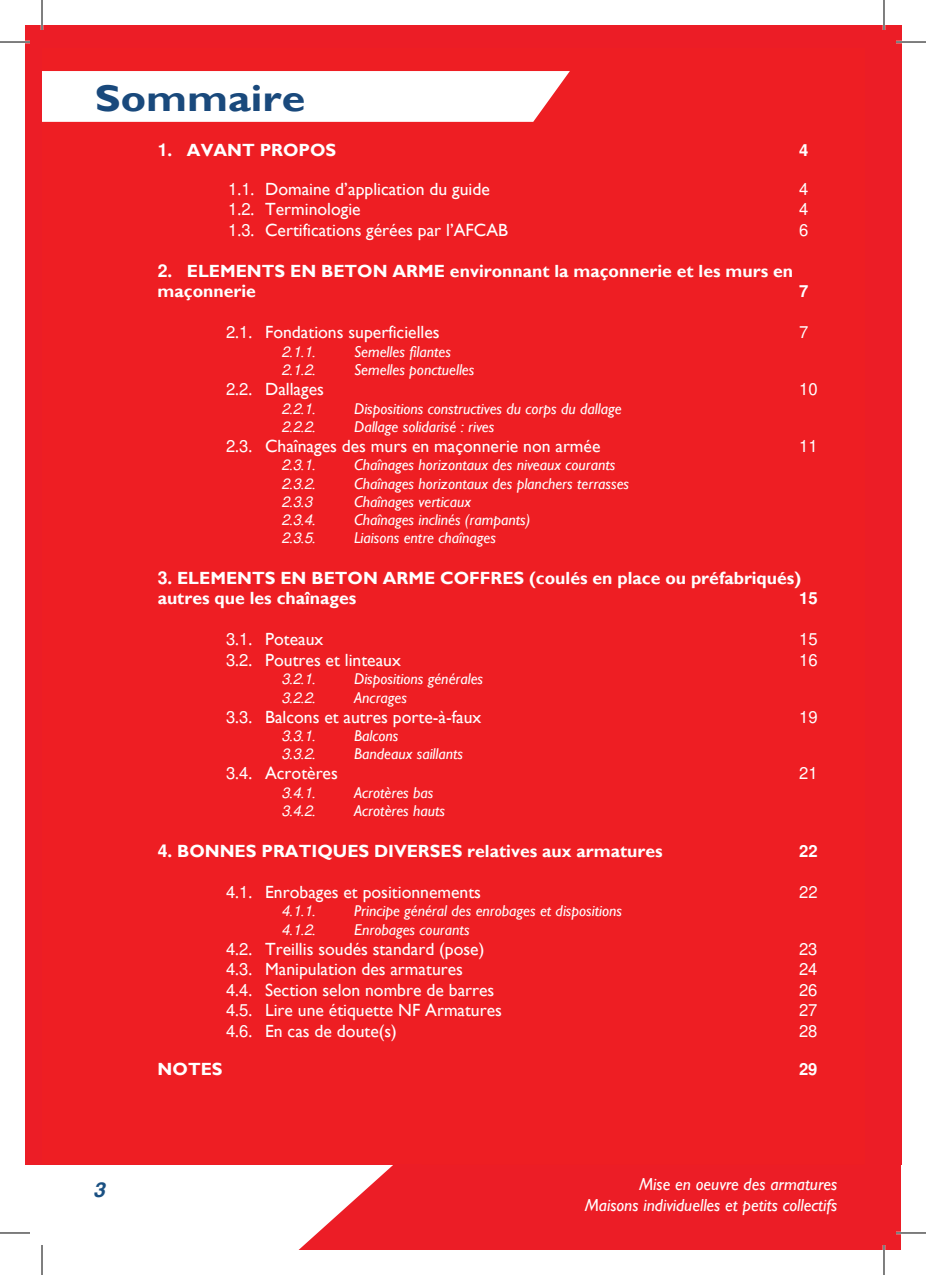
<style>
.page{position:relative;width:926px;height:1275px;background:#fff}
.page>*{position:absolute;margin:0;border:0;box-sizing:border-box;transform-origin:0 0}
.t1{font:700 37.2px "Gill Sans";color:#19497c;scale:1.15 1}
.t2{font:italic 700 21px "Helvetica";color:#1a5082}
.t3{font:17.6px "Gill Sans";color:#fff}
.t4{font:700 17.6px/20.4px "Gill Sans";color:#fff}
.t5{font:italic 17.6px/20.6px "Gill Sans";color:#fff;text-align:right}
.t6{font:italic 17.4px/20.8px "Gill Sans";color:#fff;text-align:right}
.t7{font:16.6px "Helvetica";color:#fff}
.t8{font:700 16.6px "Helvetica";color:#fff}
.t9{font:italic 15.6px "Gill Sans";color:#fff}
.t10{font:italic 14.6px "Helvetica";color:#fff}
.s1{font-family:"Helvetica"}
.s2{font-family:"Helvetica";font-size:16.6px}
.s3{font-family:"Gill Sans";font-size:15.6px}
</style>
<div class="page">
<svg style="left:299px;top:1165px;width:602px;height:85px;background:#ed2e37"></svg>
<div style="left:25px;top:25px;width:876px;height:1140px;background:#ec1d26"></div>
<svg style="left:25px;top:25px;width:545px;height:97px"></svg>
<hr style="left:0;top:41px;width:30px;height:2px;background:#fff">
<hr style="left:896px;top:41px;width:30px;height:2px;background:#fff">
<hr style="left:896px;top:1231px;width:30px;height:3px;background:#fff">
<hr style="left:41px;top:0;width:2px;height:30px;background:#fff">
<hr style="left:883px;top:0;width:2px;height:30px;background:#fff">
<hr style="left:883px;top:1245px;width:2px;height:30px;background:#fff">
<hr style="left:0;top:42px;width:30px;height:1px;background:#000">
<hr style="left:896px;top:42px;width:30px;height:1px;background:#000">
<hr style="left:0;top:1232px;width:30px;height:1px;background:#000">
<hr style="left:896px;top:1232px;width:30px;height:1px;background:#000">
<hr style="left:42px;top:0;width:1px;height:30px;background:#000">
<hr style="left:42px;top:1245px;width:1px;height:30px;background:#000">
<hr style="left:884px;top:0;width:1px;height:30px;background:#000">
<hr style="left:884px;top:1245px;width:1px;height:30px;background:#000">
<h1 class="t1" style="left:95px;top:76px;width:184px">Sommaire</h1>
<p class="t4" style="left:158px;top:140px;width:180px"><span class="s1">1</span>. AVANT PROPOS</p>
<p class="t8" style="left:799px;top:141px;width:11px">4</p>
<p class="t3" style="left:228px;top:179px;width:263px"><span class="s2">1</span>.<span class="s2">1</span>. Domaine d’application du guide</p>
<p class="t7" style="left:799px;top:179px;width:11px">4</p>
<p class="t3" style="left:228px;top:199px;width:134px"><span class="s2">1</span>.<span class="s2">2</span>. Terminologie</p>
<p class="t7" style="left:799px;top:200px;width:11px">4</p>
<p class="t3" style="left:228px;top:220px;width:281px"><span class="s2">1</span>.<span class="s2">3</span>. Certifications gérées par l’AFCAB</p>
<p class="t7" style="left:799px;top:220px;width:11px">6</p>
<p class="t4" style="left:158px;top:261px;width:637px"><span class="s1">2</span>. ELEMENTS EN BETON ARME environnant la maçonnerie et les murs en maçonnerie</p>
<p class="t8" style="left:799px;top:282px;width:11px">7</p>
<p class="t3" style="left:226px;top:322px;width:215px"><span class="s2">2</span>.<span class="s2">1</span>. Fondations superficielles</p>
<p class="t7" style="left:799px;top:323px;width:11px">7</p>
<p class="t10" style="left:282px;top:343px;width:35px">2<span class="s3">.</span>1<span class="s3">.</span>1<span class="s3">.</span></p>
<p class="t9" style="left:354px;top:342px;width:98px">Semelles filantes</p>
<p class="t10" style="left:282px;top:361px;width:35px">2<span class="s3">.</span>1<span class="s3">.</span>2<span class="s3">.</span></p>
<p class="t9" style="left:354px;top:361px;width:122px">Semelles ponctuelles</p>
<p class="t3" style="left:226px;top:379px;width:99px"><span class="s2">2</span>.<span class="s2">2</span>. Dallages</p>
<p class="t7" style="left:799px;top:379px;width:20px">10</p>
<p class="t10" style="left:282px;top:400px;width:35px">2<span class="s3">.</span>2<span class="s3">.</span>1<span class="s3">.</span></p>
<p class="t9" style="left:354px;top:399px;width:269px">Dispositions constructives du corps du dallage</p>
<p class="t10" style="left:282px;top:418px;width:35px">2<span class="s3">.</span>2<span class="s3">.</span>2<span class="s3">.</span></p>
<p class="t9" style="left:354px;top:417px;width:142px">Dallage solidarisé : rives</p>
<p class="t3" style="left:226px;top:436px;width:376px"><span class="s2">2</span>.<span class="s2">3</span>. Chaînages des murs en maçonnerie non armée</p>
<p class="t7" style="left:799px;top:436px;width:20px">11</p>
<p class="t10" style="left:282px;top:457px;width:35px">2<span class="s3">.</span>3<span class="s3">.</span>1<span class="s3">.</span></p>
<p class="t9" style="left:354px;top:456px;width:263px">Chaînages horizontaux des niveaux courants</p>
<p class="t10" style="left:282px;top:475px;width:35px">2<span class="s3">.</span>3<span class="s3">.</span>2<span class="s3">.</span></p>
<p class="t9" style="left:354px;top:474px;width:277px">Chaînages horizontaux des planchers terrasses</p>
<p class="t10" style="left:282px;top:493px;width:32px">2<span class="s3">.</span>3<span class="s3">.</span>3</p>
<p class="t9" style="left:354px;top:492px;width:118px">Chaînages verticaux</p>
<p class="t10" style="left:282px;top:511px;width:35px">2<span class="s3">.</span>3<span class="s3">.</span>4<span class="s3">.</span></p>
<p class="t9" style="left:354px;top:511px;width:178px">Chaînages inclinés (rampants)</p>
<p class="t10" style="left:282px;top:529px;width:35px">2<span class="s3">.</span>3<span class="s3">.</span>5<span class="s3">.</span></p>
<p class="t9" style="left:354px;top:529px;width:143px">Liaisons entre chaînages</p>
<p class="t4" style="left:158px;top:568px;width:645px"><span class="s1">3</span>. ELEMENTS EN BETON ARME COFFRES (coulés en place ou préfabriqués) autres que les chaînages</p>
<p class="t8" style="left:799px;top:589px;width:20px">15</p>
<p class="t3" style="left:226px;top:629px;width:99px"><span class="s2">3</span>.<span class="s2">1</span>. Poteaux</p>
<p class="t7" style="left:799px;top:630px;width:20px">15</p>
<p class="t3" style="left:226px;top:649px;width:176px"><span class="s2">3</span>.<span class="s2">2</span>. Poutres et linteaux</p>
<p class="t7" style="left:799px;top:650px;width:20px">16</p>
<p class="t10" style="left:282px;top:671px;width:35px">3<span class="s3">.</span>2<span class="s3">.</span>1<span class="s3">.</span></p>
<p class="t9" style="left:354px;top:670px;width:131px">Dispositions générales</p>
<p class="t10" style="left:282px;top:689px;width:35px">3<span class="s3">.</span>2<span class="s3">.</span>2<span class="s3">.</span></p>
<p class="t9" style="left:354px;top:688px;width:54px">Ancrages</p>
<p class="t3" style="left:226px;top:706px;width:257px"><span class="s2">3</span>.<span class="s2">3</span>. Balcons et autres porte-à-faux</p>
<p class="t7" style="left:799px;top:707px;width:20px">19</p>
<p class="t10" style="left:282px;top:727px;width:35px">3<span class="s3">.</span>3<span class="s3">.</span>1<span class="s3">.</span></p>
<p class="t9" style="left:354px;top:727px;width:46px">Balcons</p>
<p class="t10" style="left:282px;top:746px;width:35px">3<span class="s3">.</span>3<span class="s3">.</span>2<span class="s3">.</span></p>
<p class="t9" style="left:354px;top:745px;width:111px">Bandeaux saillants</p>
<p class="t3" style="left:226px;top:763px;width:113px"><span class="s2">3</span>.<span class="s2">4</span>. Acrotères</p>
<p class="t7" style="left:799px;top:764px;width:20px">21</p>
<p class="t10" style="left:282px;top:784px;width:35px">3<span class="s3">.</span>4<span class="s3">.</span>1<span class="s3">.</span></p>
<p class="t9" style="left:354px;top:783px;width:81px">Acrotères bas</p>
<p class="t10" style="left:282px;top:802px;width:35px">3<span class="s3">.</span>4<span class="s3">.</span>2<span class="s3">.</span></p>
<p class="t9" style="left:354px;top:802px;width:93px">Acrotères hauts</p>
<p class="t4" style="left:158px;top:841px;width:507px"><span class="s1">4</span>. BONNES PRATIQUES DIVERSES relatives aux armatures</p>
<p class="t8" style="left:799px;top:841px;width:20px">22</p>
<p class="t3" style="left:226px;top:881px;width:256px"><span class="s2">4</span>.<span class="s2">1</span>. Enrobages et positionnements</p>
<p class="t7" style="left:799px;top:882px;width:20px">22</p>
<p class="t10" style="left:282px;top:903px;width:35px">4<span class="s3">.</span>1<span class="s3">.</span>1<span class="s3">.</span></p>
<p class="t9" style="left:354px;top:902px;width:269px">Principe général des enrobages et dispositions</p>
<p class="t10" style="left:282px;top:921px;width:35px">4<span class="s3">.</span>1<span class="s3">.</span>2<span class="s3">.</span></p>
<p class="t9" style="left:354px;top:920px;width:117px">Enrobages courants</p>
<p class="t3" style="left:226px;top:938px;width:260px"><span class="s2">4</span>.<span class="s2">2</span>. Treillis soudés standard (pose)</p>
<p class="t7" style="left:799px;top:939px;width:20px">23</p>
<p class="t3" style="left:226px;top:959px;width:239px"><span class="s2">4</span>.<span class="s2">3</span>. Manipulation des armatures</p>
<p class="t7" style="left:799px;top:959px;width:20px">24</p>
<p class="t3" style="left:226px;top:979px;width:270px"><span class="s2">4</span>.<span class="s2">4</span>. Section selon nombre de barres</p>
<p class="t7" style="left:799px;top:980px;width:20px">26</p>
<p class="t3" style="left:226px;top:1000px;width:277px"><span class="s2">4</span>.<span class="s2">5</span>. Lire une étiquette NF Armatures</p>
<p class="t7" style="left:799px;top:1000px;width:20px">27</p>
<p class="t3" style="left:226px;top:1020px;width:172px"><span class="s2">4</span>.<span class="s2">6</span>. En cas de doute(s)</p>
<p class="t7" style="left:799px;top:1021px;width:20px">28</p>
<p class="t4" style="left:158px;top:1059px;width:66px">NOTES</p>
<p class="t8" style="left:799px;top:1059px;width:20px">29</p>
<p class="t2" style="left:93px;top:1176px;width:19px">3<sup>3</sup></p>
<p class="t5" style="left:581px;top:1175px;width:257px">Mise en œuvre des armatures<br>Maisons individuelles et petits collectifs</p>
<p class="t6" style="left:585px;top:1173px;width:254px">Mise en oeuvre des armatures<br>Maisons individuelles et petits collectifs</p>
</div>
